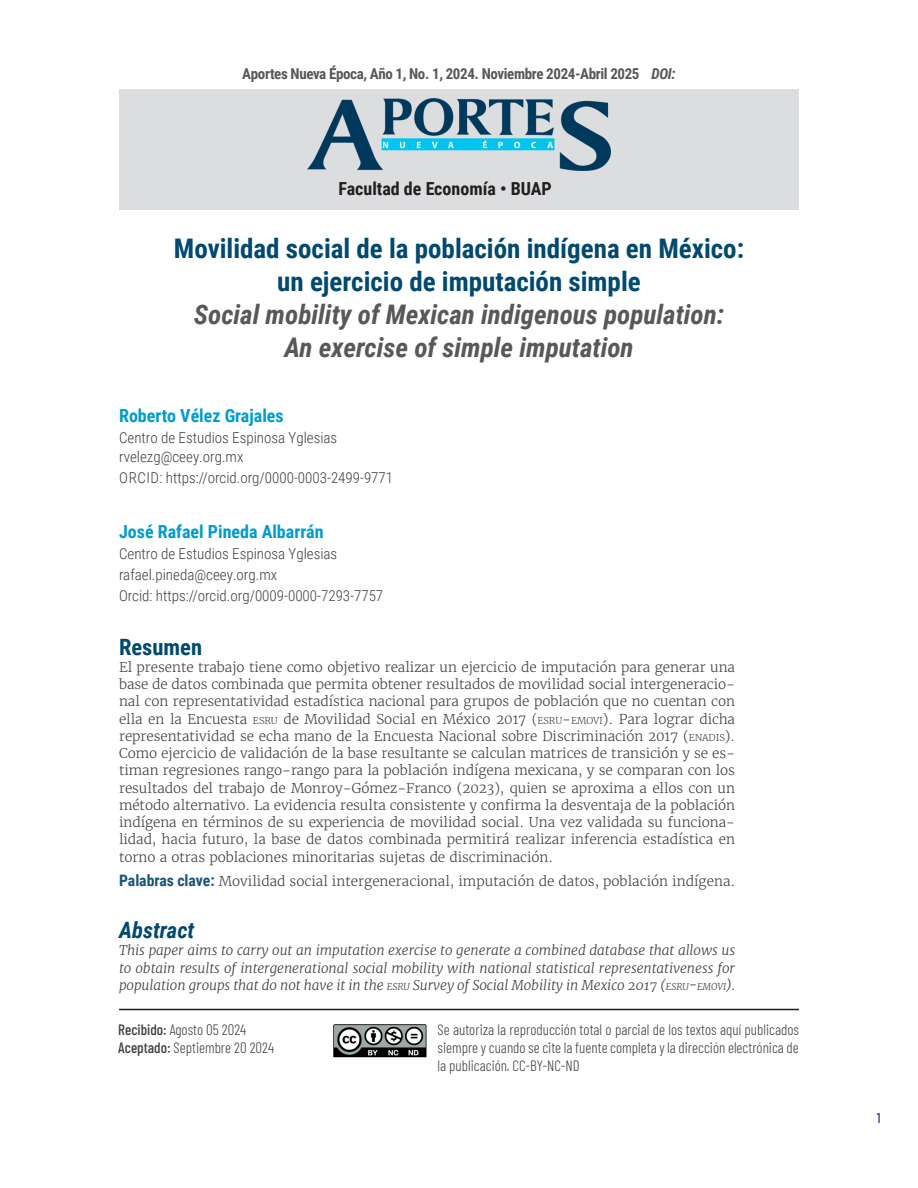
<style>
.page{position:relative;width:918px;height:1188px;background:#fff}
.page>*{position:absolute;margin:0;border:0;box-sizing:border-box;transform-origin:0 0}
.tit_esp_color{font:700 27px/33px "Roboto Condensed";color:#01496f;text-align:center}
.tit_esp_color-2{font:italic 700 27px/33px "Roboto Condensed";color:#57585a;text-align:center}
.subtitulo_02{font:italic 700 22.5px "Roboto Condensed";color:#01496f}
.subtitulo_02-2{font:700 22.5px "Roboto Condensed";color:#01496f}
.autor{font:700 18px "Roboto Condensed";color:#009cce}
.tit_esp_color-3{font:700 18px "Roboto Condensed";color:#231f20}
.autor_informacion{font:300 15px/19.5px "Roboto Condensed";color:#3e3e3f}
.creative_commons{font:300 15px/18px "Barlow Condensed";color:#3e3e3f;text-align:justify}
.cornisa_revista_der{font:700 15px "Roboto Condensed";letter-spacing:-.025em;color:#57585a}
.fechas{font:300 15px "Barlow Condensed";color:#3e3e3f}
.t1{font:600 14.25px "Barlow Condensed";color:#4d5a9e}
.resumen{font:300 13.5px/17.2px "Merriweather";color:#3e3e3f;text-align:justify}
.resumen-2{font:italic 300 13.5px/17.2px "Merriweather";letter-spacing:-.005em;color:#3e3e3f;text-align:justify}
.s1{font-style:italic}
.s2{font-size:9.45px}
.s3{font-style:inherit}
.s4{font-family:"Roboto Condensed";font-weight:700;font-size:15.75px;color:#175479}
.s5{font-weight:500}
</style>
<div class="page">
<div style="left:119px;top:89px;width:680px;height:121px;background:#dcdddf"></div>
<img style="left:307px;top:98px;width:304px;height:73px">
<img style="left:333px;top:1024px;width:94px;height:34px">
<hr style="left:119px;top:1009px;width:680px;height:1px;background:#231f20">
<p class="cornisa_revista_der" style="left:242px;top:64px;width:435px">Aportes Nueva Época, Año 1, No. 1, 2024. Noviembre 2024-Abril 2025 <span class="s1">DOI:</span></p>
<p class="tit_esp_color-3" style="left:338px;top:176px;width:215px">Facultad de Economía • BUAP</p>
<p class="tit_esp_color" style="left:174px;top:231px;width:572px">Movilidad social de la población indígena en México: un ejercicio de imputación simple</p>
<p class="tit_esp_color-2" style="left:194px;top:297px;width:532px">Social mobility of Mexican indigenous population:<br>An exercise of simple imputation</p>
<p class="autor" style="left:119px;top:402px;width:166px">Roberto Vélez Grajales</p>
<p class="autor_informacion" style="left:119px;top:427px;width:220px">Centro de Estudios Espinosa Yglesias rvelezg@ceey.org.mx</p>
<p class="autor_informacion" style="left:119px;top:467px;width:275px">ORCID: https://orcid.org/0000-0003-2499-9771</p>
<p class="autor" style="left:119px;top:519px;width:206px">José Rafael Pineda Albarrán</p>
<p class="autor_informacion" style="left:119px;top:543px;width:220px">Centro de Estudios Espinosa Yglesias</p>
<p class="autor_informacion" style="left:119px;top:564px;width:160px">rafael.pineda@ceey.org.mx</p>
<p class="autor_informacion" style="left:119px;top:585px;width:266px">Orcid: https://orcid.org/0009-0000-7293-7757</p>
<p class="subtitulo_02-2" style="left:119px;top:631px;width:85px">Resumen</p>
<p class="resumen" style="left:119px;top:658px;width:618px">El presente trabajo tiene como objetivo realizar un ejercicio de imputación para generar una base de datos combinada que permita obtener resultados de movilidad social intergeneracio&shy;nal con representatividad estadística nacional para grupos de población que no cuentan con ella en la Encuesta <span class="s2">ESRU</span> de Movilidad Social en México 2017 (<span class="s2">ESRU</span><span class="s3">-</span><span class="s2">EMOVI</span>). Para lograr dicha representatividad se echa mano de la Encuesta Nacional sobre Discriminación 2017 (<span class="s2">ENADIS</span>).<br>Como ejercicio de validación de la base resultante se calculan matrices de transición y se es&shy;timan regresiones rango-rango para la población indígena mexicana, y se comparan con los resultados del trabajo de Monroy-Gómez-Franco (2023), quien se aproxima a ellos con un método alternativo. La evidencia resulta consistente y confirma la desventaja de la población indígena en términos de su experiencia de movilidad social. Una vez validada su funciona&shy;lidad, hacia futuro, la base de datos combinada permitirá realizar inferencia estadística en torno a otras poblaciones minoritarias sujetas de discriminación.</p>
<p class="resumen" style="left:119px;top:872px;width:618px"><span class="s4">Palabras clave:</span> Movilidad social intergeneracional, imputación de datos, población indígena.</p>
<p class="subtitulo_02" style="left:119px;top:914px;width:77px">Abstract</p>
<p class="resumen-2" style="left:119px;top:942px;width:618px">This paper aims to carry out an imputation exercise to generate a combined database that allows us to obtain results of intergenerational social mobility with national statistical representativeness for population groups that do not have it in the <span class="s2">ESRU</span> Survey of Social Mobility in Mexico 2017 (<span class="s2">ESRU</span><span class="s3">-</span><span class="s2">EMOVI</span>).</p>
<p class="fechas" style="left:118px;top:1019px;width:129px"><span class="s5">Recibido:</span> Agosto 05 2024</p>
<p class="fechas" style="left:118px;top:1037px;width:157px"><span class="s5">Aceptado:</span> Septiembre 20 2024</p>
<p class="creative_commons" style="left:438px;top:1020px;width:363px">Se autoriza la reproducción total o parcial de los textos aquí publicados siempre y cuando se cite la fuente completa y la dirección electrónica de la publicación. CC-BY-NC-ND</p>
<p class="t1" style="left:877px;top:1107px;width:5px">1</p>
</div>
